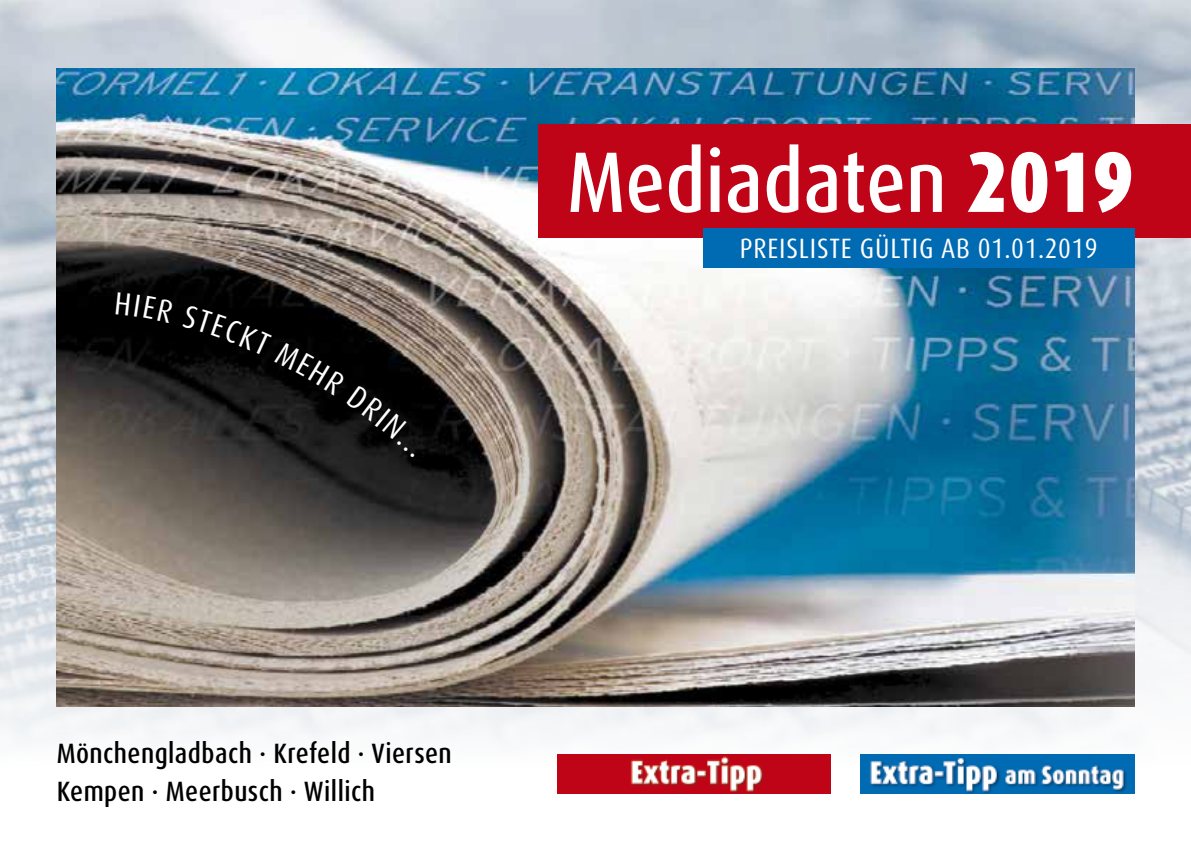
<style>
.page{position:relative;width:1191px;height:842px;background:#fff}
.page>*{position:absolute;margin:0;border:0;box-sizing:border-box;transform-origin:0 0}
.t1{font:500 condensed 86px "Dax OT";color:#fff}
.t2{font:500 condensed 28px/38px "Dax OT";letter-spacing:.015em;color:#000}
.t3{font:condensed 28px "Dax OT";letter-spacing:.03em;color:#fff}
.s1{font-weight:900}
</style>
<div class="page">
<img style="left:0;top:0;width:1191px;height:794px">
<img style="left:57px;top:68px;width:1077px;height:639px">
<div style="left:539px;top:125px;width:652px;height:113px;background:#c00418"></div>
<div style="left:703px;top:228px;width:431px;height:40px;background:#006ab3"></div>
<img style="left:860px;top:754px;width:274px;height:40px">
<div style="left:557px;top:754px;width:274px;height:40px;background:#c00418"></div>
<img style="left:630px;top:756px;width:134px;height:37px">
<div style="left:116px;top:292px;width:58px;height:31px;background:#000"></div>
<svg style="left:182px;top:305px;width:233px;height:153px;background:#171615"></svg>
<h1 class="t1" style="left:567px;top:127px;width:568px">Mediadaten <span class="s1">2019</span></h1>
<p class="t3" style="left:740px;top:230px;width:359px">PREISLISTE GÜLTIG AB 01.01.2019</p>
<p class="t2" style="left:57px;top:735px;width:397px">Mönchengladbach · Krefeld · Viersen<br>Kempen · Meerbusch · Willich</p>
</div>
